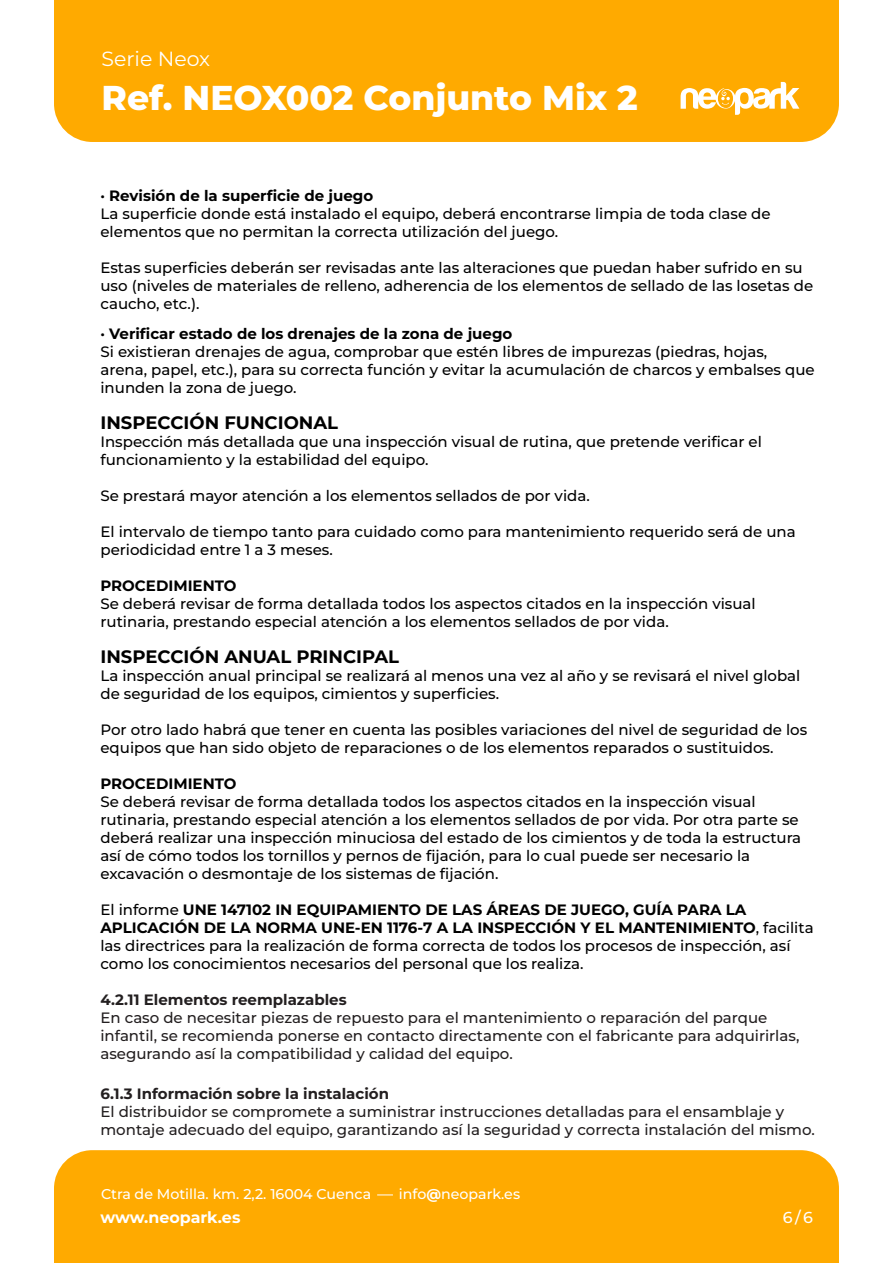
<style>
.page{position:relative;width:893px;height:1263px;background:#fff}
.page>*{position:absolute;margin:0;border:0;box-sizing:border-box;transform-origin:0 0}
.t1{font:800 34.5px "Montserrat";color:#fff}
.t2{font:20.4px "Montserrat";color:#fff}
.t3{font:700 18px "Montserrat";color:#000}
.t4{font:700 15.9px "Montserrat";color:#fff}
.t5{font:500 15.9px "Montserrat";color:#fff}
.t6{font:500 15px/18px "Montserrat";color:#000}
.t7{font:500 15px/18px "Montserrat";color:#231f20}
.t8{font:700 15px "Montserrat";color:#000}
.t9{font:700 15px "Montserrat";color:#231f20}
.t10{font:500 14.25px "Montserrat";color:#fff}
.s1{font-weight:700}
</style>
<div class="page">
<div style="left:54px;top:1150px;width:785px;height:113px;background:#fa0"></div>
<div style="left:54px;top:0;width:785px;height:142px;background:#fa0"></div>
<svg style="left:681px;top:82px;width:118px;height:33px"></svg>
<svg style="left:377px;top:1195px;width:16px;height:1px"></svg>
<p class="t2" style="left:102px;top:45px;width:110px">Serie Neox</p>
<p class="t1" style="left:102px;top:73px;width:538px">Ref. NEOX002 Conjunto Mix 2</p>
<p class="t8" style="left:100px;top:185px;width:274px">· Revisión de la superficie de juego</p>
<p class="t6" style="left:100px;top:204px;width:672px">La superficie donde está instalado el equipo, deberá encontrarse limpia de toda clase de elementos que no permitan la correcta utilización del juego.</p>
<p class="t6" style="left:100px;top:258px;width:714px">Estas superficies deberán ser revisadas ante las alteraciones que puedan haber sufrido en su uso (niveles de materiales de relleno, adherencia de los elementos de sellado de las losetas de caucho, etc.).</p>
<p class="t8" style="left:100px;top:323px;width:413px">· Verificar estado de los drenajes de la zona de juego</p>
<p class="t6" style="left:100px;top:342px;width:716px">Si existieran drenajes de agua, comprobar que estén libres de impurezas (piedras, hojas, arena, papel, etc.), para su correcta función y evitar la acumulación de charcos y embalses que inunden la zona de juego.</p>
<p class="t3" style="left:100px;top:410px;width:239px">INSPECCIÓN FUNCIONAL</p>
<p class="t6" style="left:100px;top:432px;width:663px">Inspección más detallada que una inspección visual de rutina, que pretende verificar el funcionamiento y la estabilidad del equipo.</p>
<p class="t6" style="left:100px;top:486px;width:491px">Se prestará mayor atención a los elementos sellados de por vida.</p>
<p class="t6" style="left:100px;top:522px;width:697px">El intervalo de tiempo tanto para cuidado como para mantenimiento requerido será de una periodicidad entre 1 a 3 meses.</p>
<p class="t8" style="left:100px;top:575px;width:138px">PROCEDIMIENTO</p>
<p class="t6" style="left:100px;top:594px;width:657px">Se deberá revisar de forma detallada todos los aspectos citados en la inspección visual rutinaria, prestando especial atención a los elementos sellados de por vida.</p>
<p class="t3" style="left:100px;top:644px;width:300px">INSPECCIÓN ANUAL PRINCIPAL</p>
<p class="t6" style="left:100px;top:666px;width:701px">La inspección anual principal se realizará al menos una vez al año y se revisará el nivel global de seguridad de los equipos, cimientos y superficies.</p>
<p class="t6" style="left:100px;top:720px;width:708px">Por otro lado habrá que tener en cuenta las posibles variaciones del nivel de seguridad de los equipos que han sido objeto de reparaciones o de los elementos reparados o sustituidos.</p>
<p class="t8" style="left:100px;top:773px;width:138px">PROCEDIMIENTO</p>
<p class="t6" style="left:100px;top:792px;width:702px">Se deberá revisar de forma detallada todos los aspectos citados en la inspección visual rutinaria, prestando especial atención a los elementos sellados de por vida. Por otra parte se deberá realizar una inspección minuciosa del estado de los cimientos y de toda la estructura así de cómo todos los tornillos y pernos de fijación, para lo cual puede ser necesario la excavación o desmontaje de los sistemas de fijación.</p>
<p class="t6" style="left:100px;top:900px;width:715px">El informe <span class="s1">UNE 147102 IN EQUIPAMIENTO DE LAS ÁREAS DE JUEGO, GUÍA PARA LA APLICACIÓN DE LA NORMA UNE-EN 1176-7 A LA INSPECCIÓN Y EL MANTENIMIENTO</span>, facilita las directrices para la realización de forma correcta de todos los procesos de inspección, así como los conocimientos necesarios del personal que los realiza.</p>
<p class="t9" style="left:100px;top:989px;width:248px">4.2.11 Elementos reemplazables</p>
<p class="t7" style="left:100px;top:1008px;width:700px">En caso de necesitar piezas de repuesto para el mantenimiento o reparación del parque infantil, se recomienda ponerse en contacto directamente con el fabricante para adquirirlas, asegurando así la compatibilidad y calidad del equipo.</p>
<p class="t9" style="left:100px;top:1083px;width:290px">6.1.3 Información sobre la instalación</p>
<p class="t7" style="left:100px;top:1102px;width:716px">El distribuidor se compromete a suministrar instrucciones detalladas para el ensamblaje y montaje adecuado del equipo, garantizando así la seguridad y correcta instalación del mismo.</p>
<p class="t10" style="left:101px;top:1184px;width:272px">Ctra de Motilla. km. 2,2. 16004 Cuenca</p>
<p class="t10" style="left:399px;top:1184px;width:123px">info<span class="s1">@</span>neopark.es</p>
<p class="t4" style="left:100px;top:1206px;width:141px">www.neopark.es</p>
<p class="t5" style="left:783px;top:1206px;width:32px">6/6</p>
</div>
